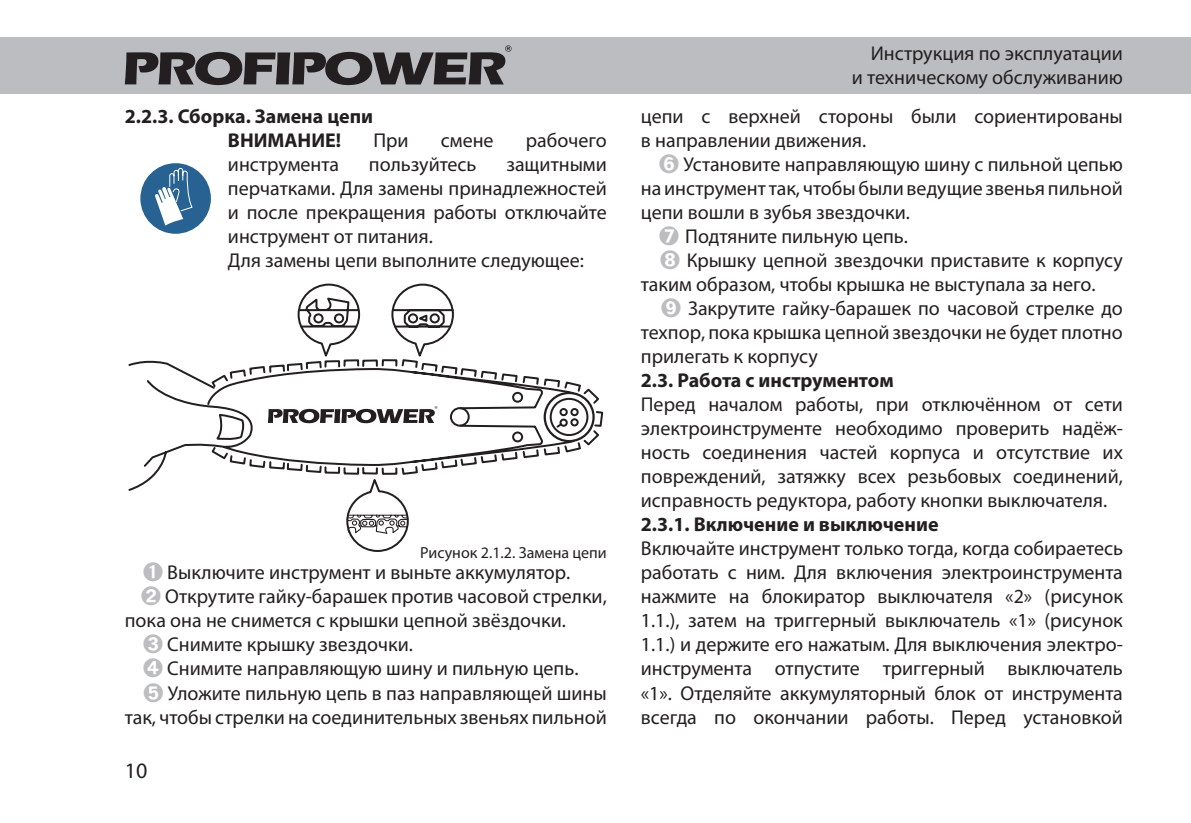
<style>
.page{position:relative;width:1191px;height:823px;background:#fff}
.page>*{position:absolute;margin:0;border:0;box-sizing:border-box;transform-origin:0 0}
.t1{font:22px "Myriad Pro";color:#231f20}
.текст{font:20px/24px "Myriad Pro";color:#231f20;text-align:justify}
.подраздел{font:700 20px "Myriad Pro";color:#231f20}
.текст-2{font:700 20px "Myriad Pro";color:#231f20}
.предписывающие{font:16px "Myriad Pro";color:#231f20}
.s1{font-family:"MS P Gothic";color:#bcbdc0}
</style>
<div class="page">
<div style="left:0;top:37px;width:1191px;height:57px;background:#bcbdc0"></div>
<svg style="left:125px;top:45px;width:386px;height:40px"></svg>
<div style="left:140px;top:163px;width:71px;height:71px;background:#276292;border-radius:50%"></div>
<svg style="left:155px;top:168px;width:38px;height:57px"></svg>
<svg style="left:128px;top:360px;width:476px;height:131px"></svg>
<div style="left:543px;top:391px;width:51px;height:51px;border:2px solid #231f20;border-radius:50%"></div>
<svg style="left:455px;top:360px;width:134px;height:77px"></svg>
<svg style="left:268px;top:406px;width:28px;height:17px"></svg>
<svg style="left:296px;top:283px;width:159px;height:269px"></svg>
<svg style="left:346px;top:514px;width:63px;height:20px"></svg>
<svg style="left:215px;top:412px;width:30px;height:32px"></svg>
<svg style="left:555px;top:421px;width:9px;height:8px"></svg>
<p class="подраздел" style="left:125px;top:103px;width:250px">2.2.3. Сборка. Замена цепи</p>
<p class="текст-2" style="left:228px;top:127px;width:115px">ВНИМАНИЕ!</p>
<p class="текст" style="left:373px;top:128px;width:37px">При</p>
<p class="текст" style="left:441px;top:128px;width:54px">смене</p>
<p class="текст" style="left:526px;top:128px;width:82px">рабочего</p>
<p class="текст" style="left:228px;top:152px;width:113px">инструмента</p>
<p class="текст" style="left:369px;top:152px;width:109px">пользуйтесь</p>
<p class="текст" style="left:228px;top:152px;width:380px;text-indent:278px">защитными перчатками. Для замены принадлежностей и после прекращения работы отключайте инструмент от питания.</p>
<p class="текст" style="left:228px;top:248px;width:357px">Для замены цепи выполните следующее:</p>
<p class="предписывающие" style="left:420px;top:542px;width:188px">Рисунок 2.1.2. Замена цепи</p>
<p class="текст" style="left:143px;top:560px;width:429px"><span class="s1">➊</span> Выключите инструмент и выньте аккумулятор.</p>
<p class="текст" style="left:125px;top:584px;width:483px;text-indent:16px"><span class="s1">➋</span> Открутите гайку-барашек против часовой стрелки, пока она не снимется с крышки цепной звёздочки.</p>
<p class="текст" style="left:143px;top:632px;width:271px"><span class="s1">➌</span> Снимите крышку звездочки.</p>
<p class="текст" style="left:143px;top:656px;width:437px"><span class="s1">➍</span> Снимите направляющую шину и пильную цепь.</p>
<p class="текст" style="left:125px;top:680px;width:483px;text-align:right"><span class="s1">➎</span> Уложите пильную цепь в паз направляющей шины так, чтобы стрелки на соединительных звеньях пильной</p>
<p class="t1" style="left:125px;top:756px;width:24px">10</p>
<p class="текст" style="left:852px;top:41px;width:272px;text-align:right">Инструкция по эксплуатации<br>и техническому обслуживанию</p>
<p class="текст" style="left:641px;top:104px;width:483px">цепи с верхней стороны были сориентированы в направлении движения.</p>
<p class="текст" style="left:641px;top:152px;width:483px;text-indent:18px"><span class="s1">➏</span> Установите направляющую шину с пильной цепью на инструмент так, чтобы были ведущие звенья пильной цепи вошли в зубья звездочки.</p>
<p class="текст" style="left:659px;top:224px;width:250px"><span class="s1">➐</span> Подтяните пильную цепь.</p>
<p class="текст" style="left:641px;top:248px;width:483px;text-indent:19px"><span class="s1">➑</span> Крышку цепной звездочки приставите к корпусу таким образом, чтобы крышка не выступала за него.</p>
<p class="текст" style="left:641px;top:296px;width:483px;text-indent:20px"><span class="s1">➒</span> Закрутите гайку-барашек по часовой стрелке до техпор, пока крышка цепной звездочки не будет плотно прилегать к корпусу</p>
<p class="подраздел" style="left:641px;top:367px;width:254px">2.3. Работа с инструментом</p>
<p class="текст" style="left:641px;top:392px;width:483px">Перед началом работы, при отключённом от сети электроинструменте необходимо проверить надёж&shy;ность соединения частей корпуса и отсутствие их повреждений, затяжку всех резьбовых соединений, исправность редуктора, работу кнопки выключателя.</p>
<p class="подраздел" style="left:641px;top:511px;width:299px">2.3.1. Включение и выключение</p>
<p class="текст" style="left:641px;top:536px;width:483px">Включайте инструмент только тогда, когда собираетесь работать с ним. Для включения электроинструмента нажмите на блокиратор выключателя «2» (рисунок 1.1.), затем на триггерный выключатель «1» (рисунок 1.1.) и держите его нажатым. Для выключения электро&shy;инструмента отпустите триггерный выключатель «1». Отделяйте аккумуляторный блок от инструмента всегда по окончании работы. Перед установкой</p>
</div>
